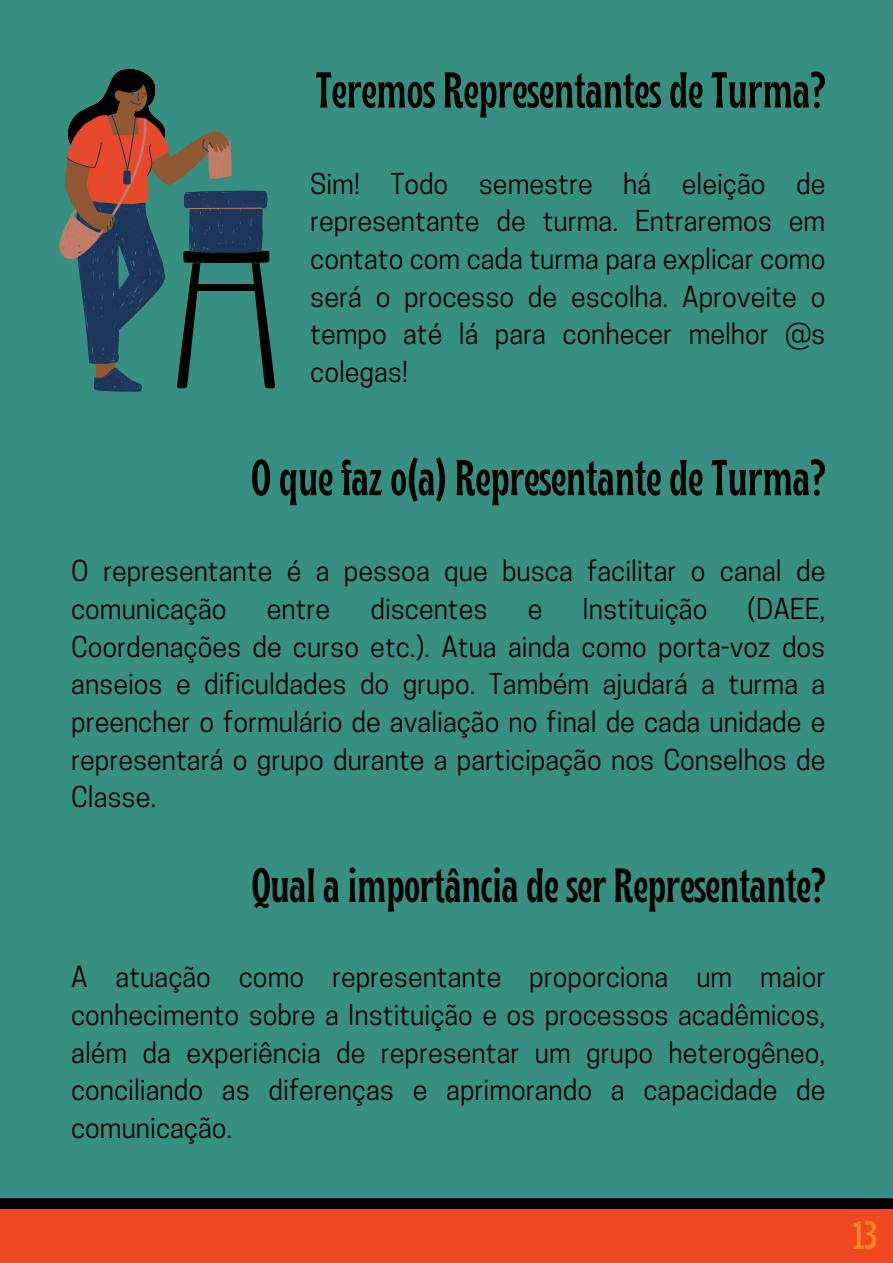
<style>
.page{position:relative;width:893px;height:1263px;background:#378f81}
.page>*{position:absolute;margin:0;border:0;box-sizing:border-box;transform-origin:0 0}
.t1{font:700 condensed 50.25px "Brice";color:#010101}
.t2{font:700 condensed 48px "Brice";color:#010101}
.t3{font:700 condensed 39.38px "Brice";color:#f6851f}
.t4{font:27px/37.7px "Cooper Hewitt";color:#010101;text-align:justify}
</style>
<div class="page">
<svg style="left:0;top:1197px;width:893px;height:12px;background:#0c0d0e"></svg>
<div style="left:0;top:1209px;width:893px;height:54px;background:#ef4823"></div>
<svg style="left:110px;top:69px;width:165px;height:320px"></svg>
<svg style="left:59px;top:115px;width:209px;height:249px"></svg>
<svg style="left:64px;top:84px;width:166px;height:280px"></svg>
<svg style="left:66px;top:90px;width:194px;height:301px"></svg>
<h1 class="t1" style="left:316px;top:70px;width:511px">Teremos Representantes de Turma?</h1>
<p class="t4" style="left:310px;top:168px;width:516px">Sim! Todo semestre há eleição de representante de turma. Entraremos em contato com cada turma para explicar como será o processo de escolha. Aproveite o tempo até lá para conhecer melhor @s colegas!</p>
<p class="t1" style="left:251px;top:457px;width:576px">O que faz o(a) Representante de Turma?</p>
<h1 class="t4" style="left:71px;top:556px;width:755px">O representante é a pessoa que busca facilitar o canal de comunicação</h1>
<h1 class="t4" style="left:71px;top:593px;width:755px;text-indent:676px">(DAEE, Coordenações de curso etc.). Atua ainda como porta-voz dos anseios e dificuldades do grupo. Também ajudará a turma a preencher o formulário de avaliação no final de cada unidade e representará o grupo durante a participação nos Conselhos de Classe.</h1>
<h1 class="t4" style="left:267px;top:593px;width:65px">entre</h1>
<h1 class="t4" style="left:370px;top:593px;width:119px">discentes</h1>
<h1 class="t4" style="left:528px;top:593px;width:16px">e</h1>
<h1 class="t4" style="left:582px;top:593px;width:126px">Instituição</h1>
<p class="t2" style="left:252px;top:866px;width:575px">Qual a importância de ser Representante?</p>
<h1 class="t4" style="left:71px;top:962px;width:755px">A atuação como representante proporciona um maior conhecimento sobre a Instituição e os processos acadêmicos, além da experiência de representar um grupo heterogêneo, conciliando as diferenças e aprimorando a capacidade de comunicação.</h1>
<p class="t3" style="left:853px;top:1219px;width:26px">13</p>
</div>
